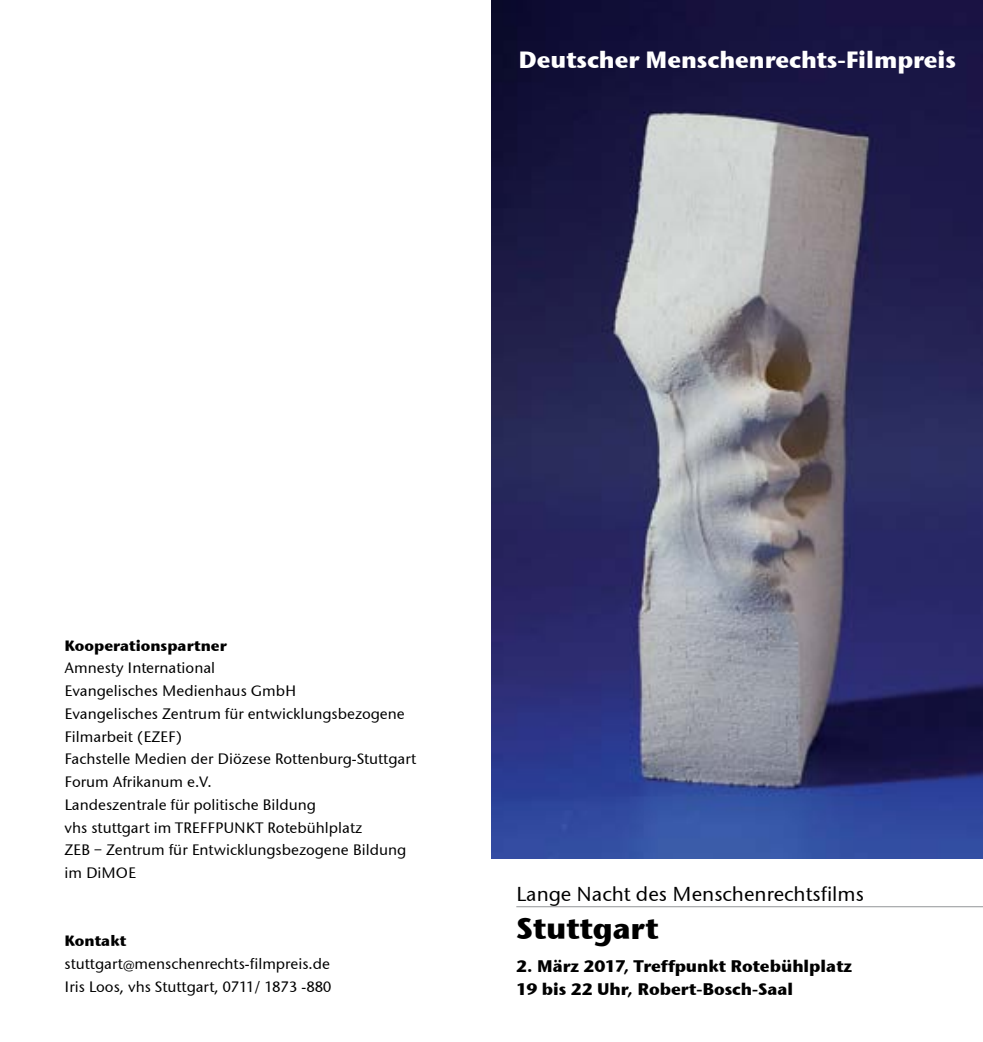
<style>
.page{position:relative;width:983px;height:1042px;background:#fff}
.page>*{position:absolute;margin:0;border:0;box-sizing:border-box;transform-origin:0 0}
.t1{font:700 31.5px "Stone Sans EF";color:#000}
.t2{font:700 24.5px "Stone Sans EF";color:#fff}
.t3{font:500 21px "Stone Sans EF";color:#000}
.t4{font:700 17.5px/22.8px "Stone Sans EF";color:#000}
.t5{font:500 15.75px/22.8px "Stone Sans EF";color:#000}
.t6{font:700 15.75px "Stone Sans EF";color:#000}
</style>
<div class="page">
<img style="left:491px;top:0;width:491px;height:858px">
<hr style="left:516px;top:906px;width:466px;height:1px;background:#939598">
<h2 class="t2" style="left:518px;top:45px;width:439px">Deutscher Menschenrechts-Filmpreis</h2>
<p class="t6" style="left:64px;top:635px;width:164px">Kooperationspartner</p>
<p class="t5" style="left:64px;top:657px;width:353px">Amnesty International<br>Evangelisches Medienhaus GmbH<br>Evangelisches Zentrum für entwicklungsbezogene Filmarbeit (EZEF)<br>Fachstelle Medien der Diözese Rottenburg-Stuttgart Forum Afrikanum e.V.<br>Landeszentrale für politische Bildung<br>vhs stuttgart im TREFFPUNKT Rotebühlplatz<br>ZEB – Zentrum für Entwicklungsbezogene Bildung im DiMOE</p>
<p class="t6" style="left:64px;top:931px;width:63px">Kontakt</p>
<p class="t5" style="left:64px;top:952px;width:268px">stuttgart@menschenrechts-filmpreis.de<br>Iris Loos, vhs Stuttgart, 0711/ 1873 -880</p>
<h3 class="t3" style="left:516px;top:882px;width:349px">Lange Nacht des Menschenrechtsfilms</h3>
<h1 class="t1" style="left:516px;top:909px;width:144px">Stuttgart</h1>
<p class="t4" style="left:516px;top:954px;width:337px">2. März 2017, Treffpunkt Rotebühlplatz<br>19 bis 22 Uhr, Robert-Bosch-Saal</p>
</div>
